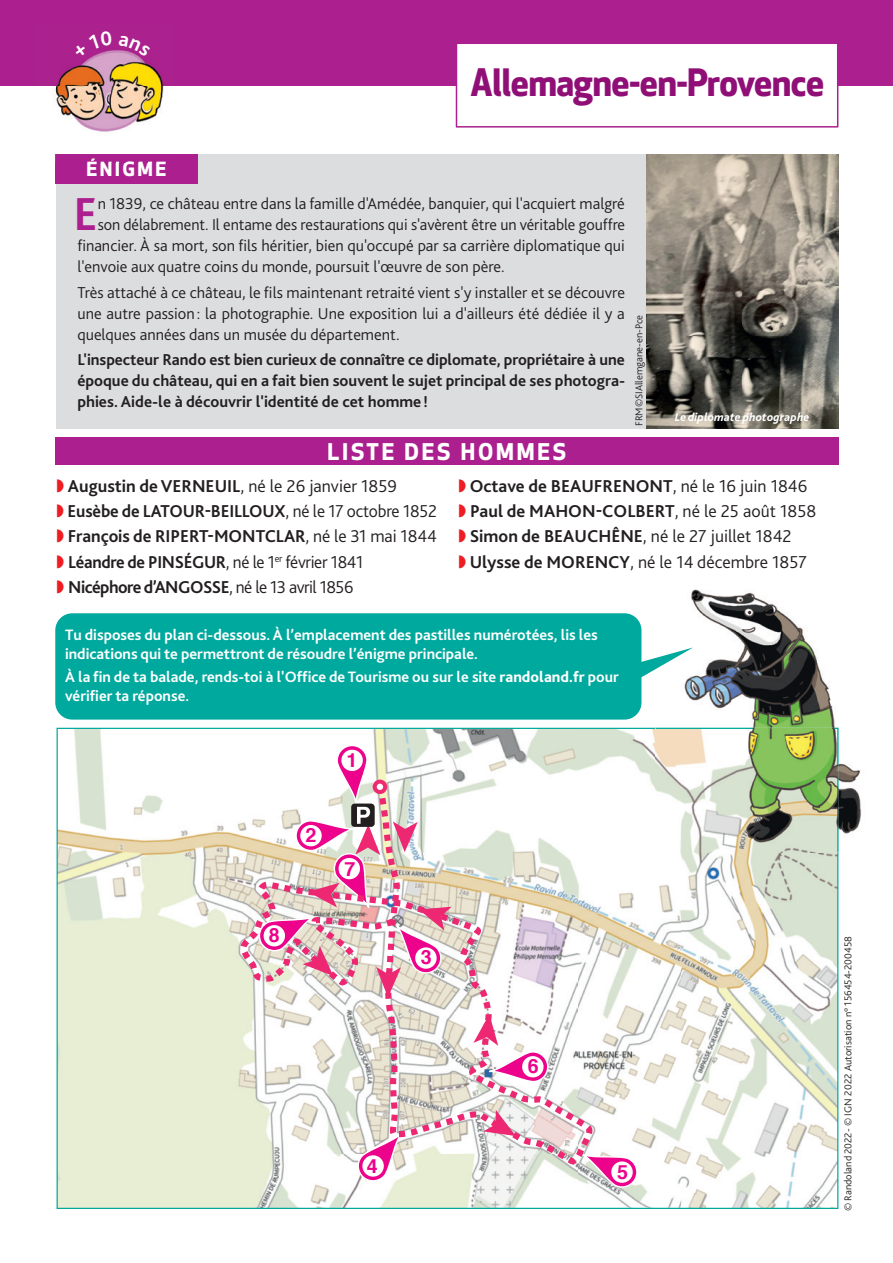
<style>
.page{position:relative;width:893px;height:1263px;background:#fff}
.page>*{position:absolute;margin:0;border:0;box-sizing:border-box;transform-origin:0 0}
.t1{font:700 48.3px "Bliss 2";color:#ab208e}
.t2{font:700 36.9px "Apex New";letter-spacing:-.015em;color:#8f0f76}
.t3{font:700 22.5px "Apex New";letter-spacing:.125em;color:#fff}
.t4{font:700 19.5px "Helvetica";color:#ed028c}
.t5{font:700 19.5px "Apex New";letter-spacing:.125em;color:#fff}
.t6{font:700 18px/25.2px "Bliss 2";letter-spacing:-.005em;color:#231f20}
.t7{font:300 16.5px/21px "Bliss 2";color:#231f20;text-align:justify}
.t8{font:700 16.5px/21px "Bliss 2";color:#231f20;text-align:justify}
.t9{font:700 15.75px/18.8px "Bliss 2";color:#fff}
.t10{font:italic 800 12px "Bliss 2";color:#fff}
.t11{font:300 10.5px "Bliss 2";color:#231f20}
.s1{color:#ee1d23}
.s2{font-weight:300}
.s3{font-weight:800}
</style>
<div class="page">
<div style="left:0;top:0;width:893px;height:85px;background:#ab208e"></div>
<svg style="left:456px;top:44px;width:382px;height:84px"></svg>
<div style="left:56px;top:154px;width:590px;height:274px;background:#dcdddf"></div>
<div style="left:55px;top:154px;width:143px;height:30px;background:#ab208e"></div>
<img style="left:36px;top:50px;width:138px;height:82px">
<img style="left:55px;top:154px;width:40px;height:8px">
<img style="left:87px;top:159px;width:79px;height:3px">
<img style="left:646px;top:154px;width:192px;height:274px">
<div style="left:55px;top:437px;width:783px;height:28px;background:#ab208e"></div>
<svg style="left:57px;top:728px;width:781px;height:481px"></svg>
<img style="left:656px;top:589px;width:205px;height:263px">
<img style="left:656px;top:728px;width:182px;height:124px">
<div style="left:55px;top:613px;width:586px;height:107px;background:#00a99d;border-radius:17px"></div>
<svg style="left:641px;top:647px;width:52px;height:34px"></svg>
<svg style="left:73px;top:50px;width:39px;height:8px"></svg>
<svg style="left:118px;top:50px;width:33px;height:7px"></svg>
<p class="t5" style="left:86px;top:155px;width:81px">ÉNIGME</p>
<h2 class="t2" style="left:470px;top:56px;width:356px">Allemagne-en-Provence</h2>
<h1 class="t1" style="left:73px;top:184px;width:26px">E</h1>
<p class="t7" style="left:98px;top:193px;width:528px">n 1839, ce château entre dans la famille d'Amédée, banquier, qui l'acquiert malgré</p>
<p class="t7" style="left:98px;top:214px;width:529px">son délabrement. Il entame des restaurations qui s'avèrent être un véritable gouffre</p>
<p class="t7" style="left:77px;top:235px;width:549px">financier. À sa mort, son fils héritier, bien qu'occupé par sa carrière diplomatique qui</p>
<p class="t7" style="left:77px;top:256px;width:429px">l'envoie aux quatre coins du monde, poursuit l'œuvre de son père.</p>
<p class="t7" style="left:77px;top:281px;width:549px">Très attaché à ce château, le fils maintenant retraité vient s'y installer et se découvre une autre passion : la photographie. Une exposition lui a d'ailleurs été dédiée il y a quelques années dans un musée du département.</p>
<p class="t8" style="left:77px;top:348px;width:549px">L'inspecteur Rando est bien curieux de connaître ce diplomate, propriétaire à une époque du château, qui en a fait bien souvent le sujet principal de ses photogra&shy;phies. Aide-le à découvrir l'identité de cet homme !</p>
<p class="t11" style="left:632px;top:426px;width:113px;rotate:-90deg">FRM©SIAllemgane-en-Pce</p>
<p class="t10" style="left:675px;top:410px;width:136px">Le diplomate photographe</p>
<h3 class="t3" style="left:328px;top:435px;width:240px">LISTE DES HOMMES</h3>
<p class="t6" style="left:57px;top:473px;width:382px"><span class="s1">◗</span> Augustin de VERNEUIL<span class="s2">, né le 26 janvier 1859<br></span><span class="s1">◗</span> Eusèbe de LATOUR-BEILLOUX<span class="s2">, né le 17 octobre 1852 </span><span class="s1">◗</span> François de RIPERT-MONTCLAR<span class="s2">, né le 31 mai 1844 </span><span class="s1">◗</span> Léandre de PINSÉGUR<span class="s2">, né le 1</span><sup>er</sup> <span class="s2">février 1841<br></span><span class="s1">◗</span> Nicéphore d’ANGOSSE<span class="s2">, né le 13 avril 1856</span></p>
<p class="t6" style="left:458px;top:473px;width:359px"><span class="s1">◗</span> Octave de BEAUFRENONT<span class="s2">, né le 16 juin 1846 </span><span class="s1">◗</span> Paul de MAHON-COLBERT<span class="s2">, né le 25 août 1858 </span><span class="s1">◗</span> Simon de BEAUCHÊNE<span class="s2">, né le 27 juillet 1842<br></span><span class="s1">◗</span> Ulysse de MORENCY<span class="s2">, né le 14 décembre 1857</span></p>
<p class="t9" style="left:65px;top:625px;width:534px">Tu disposes du plan ci-dessous. À l’emplacement des pastilles numérotées, lis les indications qui te permettront de résoudre l’énigme principale.</p>
<p class="t9" style="left:65px;top:667px;width:555px">À la fin de ta balade, rends-toi à l'Office de Tourisme ou sur le site <span class="s3">randoland.fr</span> pour vérifier ta réponse.</p>
<p class="t4" style="left:347px;top:744px;width:12px">1</p>
<p class="t4" style="left:305px;top:819px;width:12px">2</p>
<p class="t4" style="left:269px;top:919px;width:12px">8</p>
<p class="t4" style="left:344px;top:853px;width:13px">7</p>
<p class="t4" style="left:421px;top:942px;width:12px">3</p>
<p class="t4" style="left:367px;top:1150px;width:12px">4</p>
<p class="t4" style="left:528px;top:1051px;width:12px">6</p>
<p class="t4" style="left:617px;top:1157px;width:12px">5</p>
<p class="t11" style="left:841px;top:1211px;width:276px;rotate:-90deg">© Randoland 2022- © IGN 2 022 Autorisation n° 156454-200458</p>
</div>
